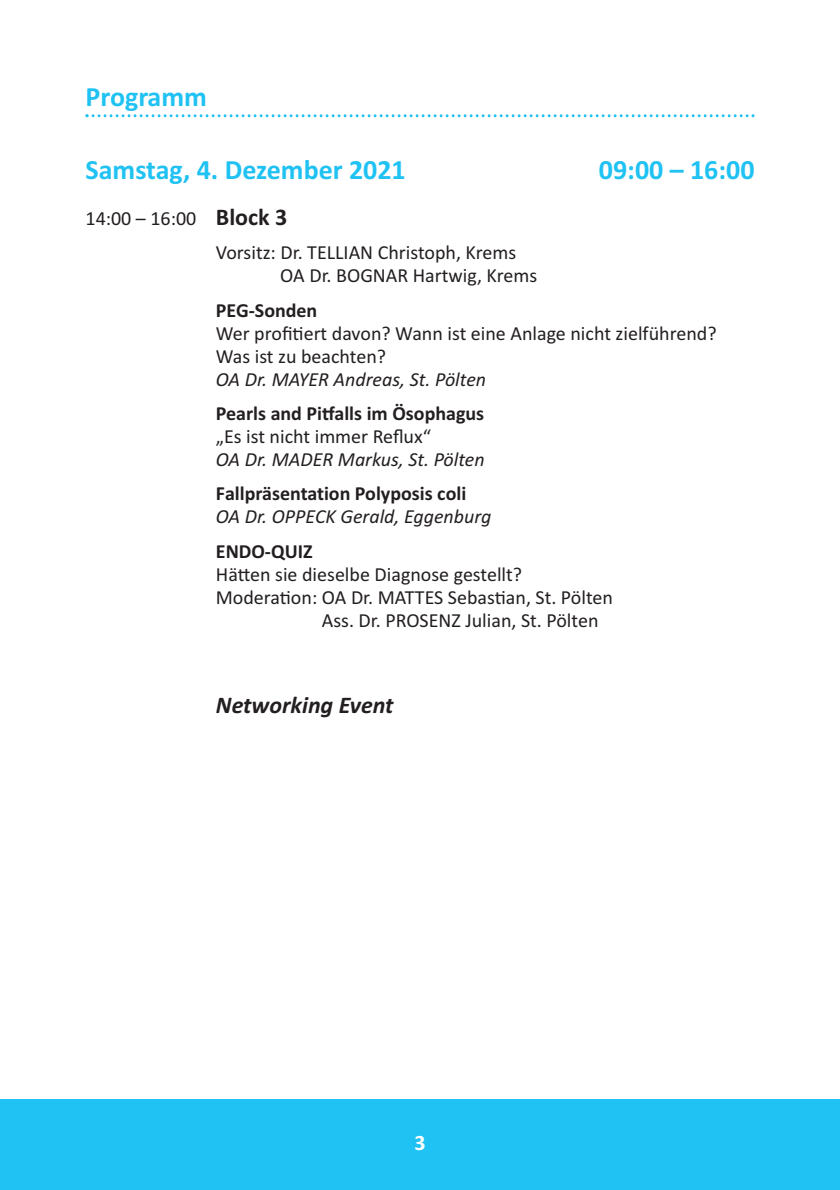
<style>
.page{position:relative;width:840px;height:1190px;background:#fff}
.page>*{position:absolute;margin:0;border:0;box-sizing:border-box;transform-origin:0 0}
.t1{font:700 28px "Calibri";color:#1fc2f3}
.t2{font:italic 700 24px "Calibri";color:#231f20}
.t3{font:700 22px "Calibri";color:#fff}
.t4{font:20px/34.4px "Calibri";color:#231f20}
.t5{font:italic 20px "Calibri";color:#231f20}
.t6{font:700 20px "Calibri";color:#231f20}
.s1{font-weight:700;font-size:24px}
</style>
<div class="page">
<svg style="left:86px;top:114px;width:668px;height:3px"></svg>
<div style="left:0;top:1100px;width:840px;height:90px;background:#1fc2f3"></div>
<h1 class="t1" style="left:86px;top:87px;width:123px">Programm</h1>
<h1 class="t1" style="left:86px;top:160px;width:322px">Samstag, 4. Dezember 2021</h1>
<h1 class="t1" style="left:599px;top:160px;width:157px">09:00 – 16:00</h1>
<p class="t4" style="left:216px;top:203px;width:302px;text-indent:-130px">14:00 – 16:00 <span class="s1">Block 3<br></span>Vorsitz: Dr. TELLIAN Christoph, Krems</p>
<p class="t4" style="left:280px;top:260px;width:258px">OA Dr. BOGNAR Hartwig, Krems</p>
<p class="t6" style="left:216px;top:303px;width:103px">PEG-Sonden</p>
<p class="t4" style="left:216px;top:323px;width:502px;line-height:23px">Wer profitiert davon? Wann ist eine Anlage nicht zielführend?<br>Was ist zu beachten?</p>
<p class="t5" style="left:216px;top:372px;width:272px">OA Dr. MAYER Andreas, St. Pölten</p>
<p class="t6" style="left:216px;top:407px;width:270px">Pearls and Pitfalls im Ösophagus</p>
<p class="t4" style="left:216px;top:421px;width:217px">„Es ist nicht immer Reflux“</p>
<p class="t5" style="left:216px;top:453px;width:271px">OA Dr. MADER Markus, St. Pölten</p>
<p class="t6" style="left:216px;top:487px;width:252px">Fallpräsentation Polyposis coli</p>
<p class="t5" style="left:216px;top:510px;width:277px">OA Dr. OPPECK Gerald, Eggenburg</p>
<p class="t6" style="left:216px;top:544px;width:98px">ENDO-QUIZ</p>
<p class="t4" style="left:216px;top:559px;width:308px">Hätten sie dieselbe Diagnose gestellt?</p>
<p class="t4" style="left:216px;top:582px;width:399px">Moderation: OA Dr. MATTES Sebastian, St. Pölten</p>
<p class="t4" style="left:322px;top:605px;width:278px">Ass. Dr. PROSENZ Julian, St. Pölten</p>
<p class="t2" style="left:216px;top:690px;width:179px">Networking Event</p>
<p class="t3" style="left:414px;top:1135px;width:13px">3</p>
</div>
